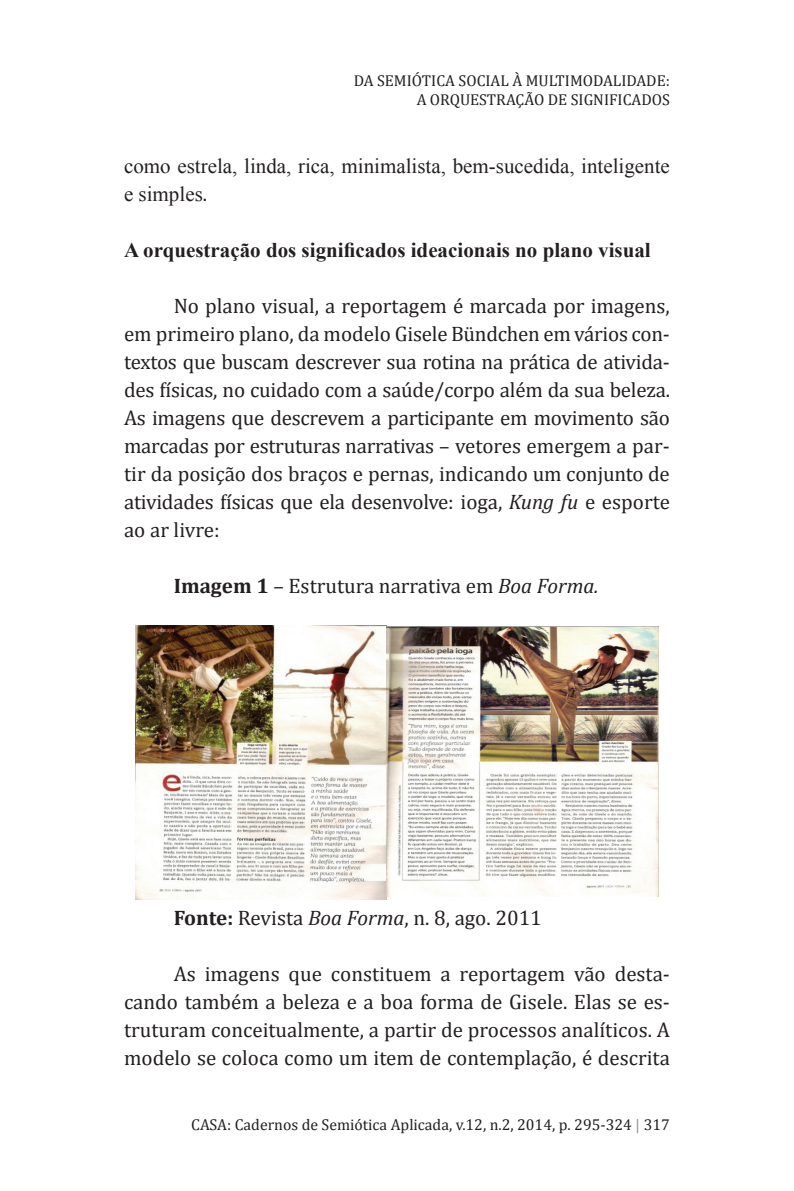
<style>
.page{position:relative;width:794px;height:1191px;background:#fff}
.page>*{position:absolute;margin:0;border:0;box-sizing:border-box;transform-origin:0 0}
.t1{font:21px/28px "Cambria";color:#231f20;text-align:justify}
.t2{font:21px/28px "Times New Roman";color:#231f20}
.t3{font:700 21px "Times New Roman";color:#231f20}
.t4{font:15.75px/18.9px "Cambria";color:#231f20;text-align:right}
.s1{font-family:"Cambria"}
.s2{font-style:italic}
.s3{font-weight:700}
.s4{color:#939598}
</style>
<div class="page">
<img style="left:135px;top:625px;width:252px;height:274px">
<img style="left:387px;top:626px;width:271px;height:271px">
<p class="t4" style="left:354px;top:71px;width:318px">DA SEMIÓTICA SOCIAL À MULTIMODALIDADE:<br>A ORQUESTRAÇÃO DE SIGNIFICADOS</p>
<p class="t2" style="left:124px;top:152px;width:547px">como estrela, linda, rica, minimalista, bem-sucedida, inteligente e simples<span class="s1">.</span></p>
<p class="t3" style="left:124px;top:236px;width:528px">A orquestração dos significados ideacionais no plano visual</p>
<p class="t1" style="left:124px;top:292px;width:547px;text-indent:50px">No plano visual, a reportagem é marcada por imagens, em primeiro plano, da modelo Gisele Bündchen em vários con&shy;textos que buscam descrever sua rotina na prática de ativida&shy;des físicas, no cuidado com a saúde/corpo além da sua beleza.<br>As imagens que descrevem a participante em movimento são marcadas por estruturas narrativas – vetores emergem a par&shy;tir da posição dos braços e pernas, indicando um conjunto de atividades físicas que ela desenvolve: ioga, <span class="s2">Kung fu</span> e esporte ao ar livre:</p>
<p class="t1" style="left:174px;top:572px;width:426px"><span class="s3">Imagem 1</span> – Estrutura narrativa em <span class="s2">Boa Forma.</span></p>
<p class="t1" style="left:174px;top:903px;width:370px"><span class="s3">Fonte:</span> Revista <span class="s2">Boa Forma</span>, n. 8, ago. 2011</p>
<p class="t1" style="left:124px;top:959px;width:547px;text-indent:50px">As imagens que constituem a reportagem vão desta&shy;cando também a beleza e a boa forma de Gisele. Elas se es&shy;truturam conceitualmente, a partir de processos analíticos. A modelo se coloca como um item de contemplação, é descrita</p>
<p class="t4" style="left:191px;top:1115px;width:480px">CASA: Cadernos de Semiótica Aplicada, v.12, n.2, 2014, p. 295-324 <span class="s4">|</span> 317</p>
</div>
